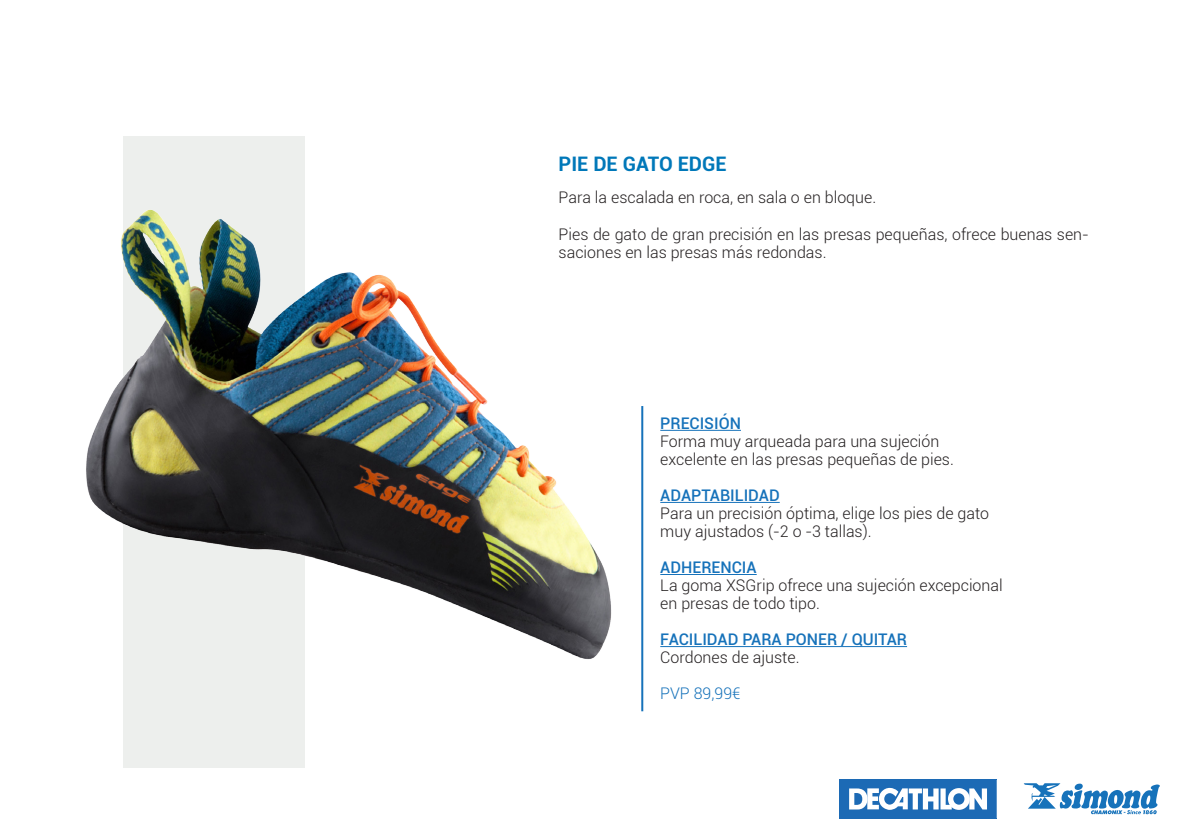
<style>
.page{position:relative;width:1191px;height:840px;background:#fff}
.page>*{position:absolute;margin:0;border:0;box-sizing:border-box;transform-origin:0 0}
.t1{font:700 20px "Roboto";color:#0078b9}
.t2{font:300 16px/18px "Roboto";color:#231f20}
.t3{font:500 16px "Roboto";color:#1672ba}
.t4{font:300 16px "Roboto";color:#1672ba}
</style>
<div class="page">
<svg style="left:1023px;top:783px;width:136px;height:30px"></svg>
<div style="left:839px;top:778px;width:157px;height:39px;background:#1c6ab5"></div>
<div style="left:839px;top:778px;width:157px;height:39px;border:1px solid #1c6ab5"></div>
<svg style="left:849px;top:787px;width:138px;height:22px"></svg>
<hr style="left:641px;top:406px;width:2px;height:305px;background:#1672ba">
<hr style="left:660px;top:429px;width:81px;height:1px;background:#1672ba">
<hr style="left:660px;top:501px;width:119px;height:1px;background:#1672ba">
<hr style="left:660px;top:573px;width:96px;height:1px;background:#1672ba">
<hr style="left:660px;top:645px;width:247px;height:1px;background:#1672ba">
<div style="left:123px;top:136px;width:182px;height:631px;background:#edefed"></div>
<img style="left:86px;top:210px;width:526px;height:450px">
<p class="t1" style="left:558px;top:150px;width:169px">PIE DE GATO EDGE</p>
<p class="t2" style="left:558px;top:188px;width:319px">Para la escalada en roca, en sala o en bloque.</p>
<p class="t2" style="left:558px;top:224px;width:532px">Pies de gato de gran precisión en las presas pequeñas, ofrece buenas sen&shy;saciones en las presas más redondas.</p>
<p class="t3" style="left:660px;top:412px;width:82px">PRECISIÓN</p>
<p class="t2" style="left:660px;top:431px;width:281px">Forma muy arqueada para una sujeción</p>
<p class="t2" style="left:660px;top:449px;width:295px">excelente en las presas pequeñas de pies.</p>
<p class="t3" style="left:660px;top:484px;width:121px">ADAPTABILIDAD</p>
<p class="t2" style="left:660px;top:503px;width:330px">Para un precisión óptima, elige los pies de gato muy ajustados (-2 o -3 tallas).</p>
<p class="t3" style="left:660px;top:556px;width:98px">ADHERENCIA</p>
<p class="t2" style="left:660px;top:575px;width:344px">La goma XSGrip ofrece una sujeción excepcional en presas de todo tipo.</p>
<p class="t3" style="left:660px;top:628px;width:248px">FACILIDAD PARA PONER / QUITAR</p>
<p class="t2" style="left:660px;top:647px;width:141px">Cordones de ajuste.</p>
<p class="t4" style="left:660px;top:682px;width:82px">PVP 89,99€</p>
</div>
